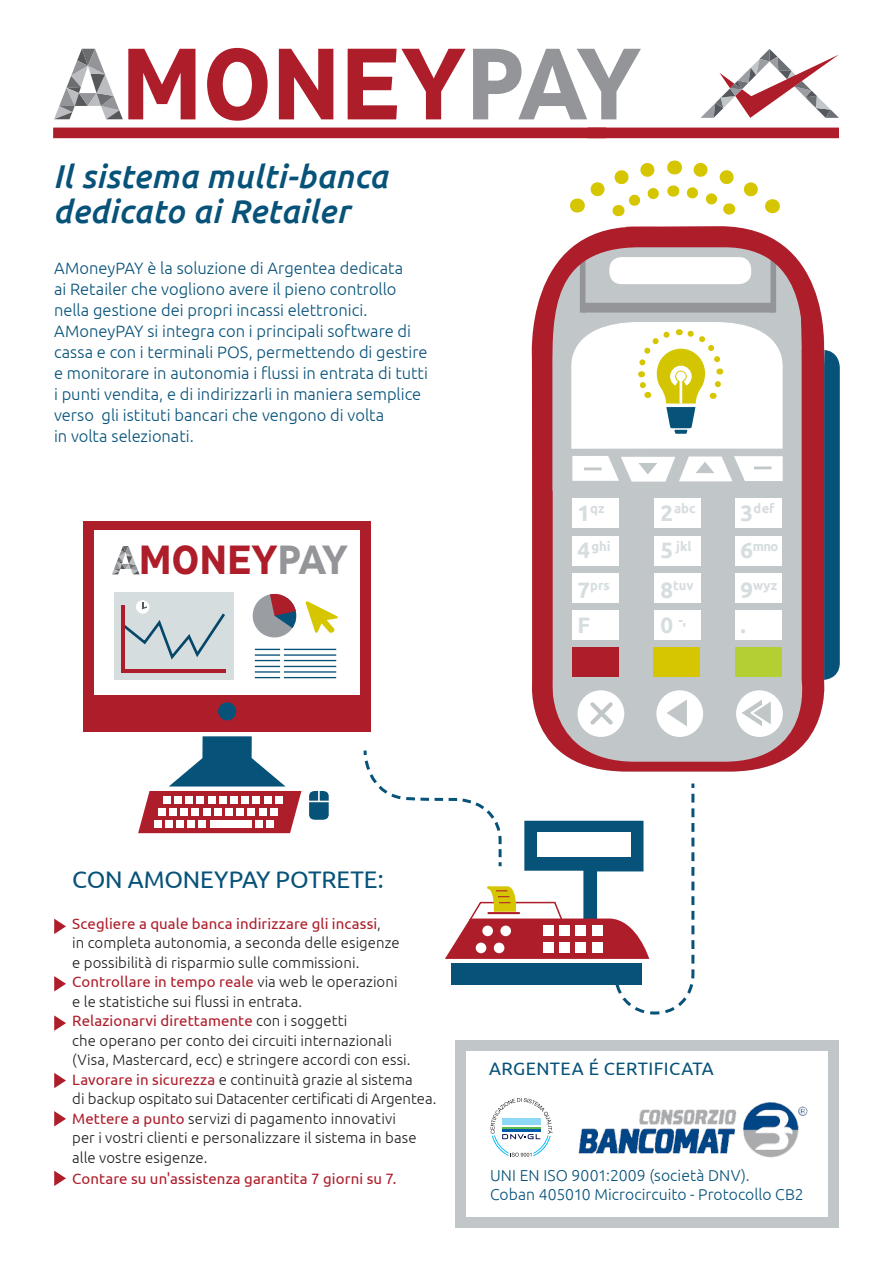
<style>
.page{position:relative;width:893px;height:1263px;background:#fff}
.page>*{position:absolute;margin:0;border:0;box-sizing:border-box;transform-origin:0 0}
.t1{font:900 96.15px "Madras";letter-spacing:-.005em;color:#ae1d2a}
.t2{font:900 38.7px "Madras";letter-spacing:-.005em;color:#ae1d2a}
.t3{font:italic 500 33px/34.5px "Ubuntu";letter-spacing:.01em;color:#075279}
.t4{font:24px "Ubuntu";letter-spacing:-.005em;color:#075279}
.t5{font:700 22.35px "Ubuntu";color:#d6dddf}
.t6{font:18px "Ubuntu";letter-spacing:.025em;color:#075279}
.t7{font:300 16.5px/21px "Ubuntu";color:#075279}
.t8{font:300 15.75px/19.5px "Ubuntu";letter-spacing:.005em;color:#075279}
.t9{font:300 15px/19.5px "Ubuntu";letter-spacing:.005em;color:#231f20}
.t10{font:15px "Ubuntu";letter-spacing:.005em;color:#ae1d2a}
.t11{font:700 13.05px "Ubuntu";color:#d6dddf}
.s1{color:#939598}
.s2{font-size:22.35px}
.s3{font-weight:400;color:#ae1d2a}
</style>
<div class="page">
<svg style="left:54px;top:919px;width:12px;height:15px"></svg>
<img style="left:578px;top:1102px;width:229px;height:55px">
<svg style="left:491px;top:1098px;width:62px;height:59px"></svg>
<div style="left:455px;top:1040px;width:384px;height:10px;background:#c1c6c9"></div>
<div style="left:828px;top:1041px;width:11px;height:187px;background:#c1c6c9"></div>
<div style="left:455px;top:1041px;width:11px;height:187px;background:#c1c6c9"></div>
<div style="left:456px;top:1217px;width:381px;height:11px;background:#c1c6c9"></div>
<div style="left:53px;top:128px;width:534px;height:10px;background:#ae1d2a"></div>
<div style="left:587px;top:128px;width:252px;height:10px;background:#ae1d2a"></div>
<div style="left:84px;top:521px;width:287px;height:210px;background:#ae1d2a"></div>
<div style="left:94px;top:530px;width:266px;height:164px;background:#fff"></div>
<div style="left:218px;top:702px;width:18px;height:18px;background:#075279;border-radius:50%"></div>
<svg style="left:138px;top:736px;width:163px;height:97px"></svg>
<div style="left:163px;top:796px;width:8px;height:8px;background:#fff"></div>
<div style="left:174px;top:796px;width:8px;height:8px;background:#fff"></div>
<div style="left:186px;top:796px;width:7px;height:8px;background:#fff"></div>
<div style="left:197px;top:796px;width:7px;height:8px;background:#fff"></div>
<div style="left:208px;top:796px;width:7px;height:8px;background:#fff"></div>
<div style="left:219px;top:796px;width:8px;height:8px;background:#fff"></div>
<div style="left:230px;top:796px;width:8px;height:8px;background:#fff"></div>
<div style="left:241px;top:796px;width:8px;height:8px;background:#fff"></div>
<div style="left:253px;top:796px;width:7px;height:8px;background:#fff"></div>
<div style="left:264px;top:796px;width:7px;height:8px;background:#fff"></div>
<div style="left:275px;top:796px;width:7px;height:8px;background:#fff"></div>
<div style="left:158px;top:808px;width:8px;height:8px;background:#fff"></div>
<div style="left:169px;top:808px;width:8px;height:8px;background:#fff"></div>
<div style="left:181px;top:808px;width:7px;height:8px;background:#fff"></div>
<div style="left:192px;top:808px;width:7px;height:8px;background:#fff"></div>
<div style="left:203px;top:808px;width:7px;height:8px;background:#fff"></div>
<div style="left:214px;top:808px;width:8px;height:8px;background:#fff"></div>
<div style="left:225px;top:808px;width:8px;height:8px;background:#fff"></div>
<div style="left:237px;top:808px;width:7px;height:8px;background:#fff"></div>
<div style="left:248px;top:808px;width:7px;height:8px;background:#fff"></div>
<div style="left:259px;top:808px;width:7px;height:8px;background:#fff"></div>
<div style="left:270px;top:808px;width:7px;height:8px;background:#fff"></div>
<div style="left:154px;top:820px;width:7px;height:8px;background:#fff"></div>
<div style="left:165px;top:820px;width:7px;height:8px;background:#fff"></div>
<div style="left:176px;top:820px;width:8px;height:8px;background:#fff"></div>
<div style="left:187px;top:820px;width:8px;height:8px;background:#fff"></div>
<div style="left:199px;top:820px;width:7px;height:8px;background:#fff"></div>
<div style="left:210px;top:820px;width:41px;height:8px;background:#fff"></div>
<div style="left:255px;top:820px;width:8px;height:8px;background:#fff"></div>
<div style="left:267px;top:820px;width:7px;height:8px;background:#fff"></div>
<svg style="left:309px;top:791px;width:20px;height:29px"></svg>
<div style="left:114px;top:593px;width:120px;height:87px;background:#d6dddf"></div>
<hr style="left:121px;top:669px;width:105px;height:3px;background:#ae1d2a">
<hr style="left:121px;top:605px;width:4px;height:66px;background:#ae1d2a">
<svg style="left:305px;top:601px;width:33px;height:32px"></svg>
<hr style="left:255px;top:649px;width:81px;height:1px;background:#075279">
<hr style="left:255px;top:654px;width:81px;height:2px;background:#075279">
<hr style="left:255px;top:660px;width:81px;height:1px;background:#075279">
<hr style="left:255px;top:666px;width:81px;height:1px;background:#075279">
<hr style="left:255px;top:671px;width:81px;height:2px;background:#075279">
<hr style="left:255px;top:677px;width:81px;height:1px;background:#075279">
<hr style="left:280px;top:645px;width:4px;height:35px;background:#fff">
<svg style="left:54px;top:976px;width:12px;height:15px"></svg>
<svg style="left:54px;top:1015px;width:12px;height:16px"></svg>
<svg style="left:54px;top:1073px;width:12px;height:15px"></svg>
<svg style="left:54px;top:1111px;width:12px;height:15px"></svg>
<svg style="left:363px;top:750px;width:333px;height:265px"></svg>
<svg style="left:54px;top:1170px;width:12px;height:16px"></svg>
<svg style="left:54px;top:49px;width:69px;height:70px"></svg>
<svg style="left:112px;top:546px;width:187px;height:115px"></svg>
<svg style="left:700px;top:49px;width:139px;height:69px"></svg>
<div style="left:802px;top:351px;width:37px;height:328px;background:#075279;border-radius:17px"></div>
<div style="left:802px;top:350px;width:38px;height:330px;border:1px solid #075279;border-radius:17px"></div>
<svg style="left:570px;top:160px;width:203px;height:57px"></svg>
<svg style="left:523px;top:308px;width:295px;height:463px"></svg>
<svg style="left:666px;top:722px;width:21px;height:4px"></svg>
<svg style="left:586px;top:722px;width:31px;height:6px"></svg>
<svg style="left:742px;top:722px;width:33px;height:8px"></svg>
<svg style="left:537px;top:254px;width:297px;height:468px"></svg>
<div style="left:572px;top:647px;width:47px;height:30px;background:#ae1d2a"></div>
<div style="left:653px;top:647px;width:47px;height:30px;background:#d6c501"></div>
<div style="left:735px;top:647px;width:47px;height:30px;background:#b3cf34"></div>
<svg style="left:572px;top:456px;width:211px;height:26px"></svg>
<hr style="left:584px;top:467px;width:18px;height:3px;background:#c1c6c9">
<hr style="left:754px;top:466px;width:17px;height:3px;background:#c1c6c9">
<svg style="left:565px;top:226px;width:266px;height:223px"></svg>
<h1 class="t1" style="left:121px;top:22px;width:522px">MONEY<span class="s1">PAY</span></h1>
<h3 class="t3" style="left:53px;top:158px;width:336px">Il sistema multi-banca dedicato ai Retailer</h3>
<p class="t7" style="left:54px;top:258px;width:376px">AMoneyPAY è la soluzione di Argentea dedicata<br>ai Retailer che vogliono avere il pieno controllo nella gestione dei propri incassi elettronici.<br>AMoneyPAY si integra con i principali software di cassa e con i terminali POS, permettendo di gestire e monitorare in autonomia i flussi in entrata di tutti i punti vendita, e di indirizzarli in maniera semplice verso gli istituti bancari che vengono di volta<br>in volta selezionati.</p>
<h2 class="t2" style="left:139px;top:535px;width:211px">MONEY<span class="s1">PAY</span></h2>
<p class="t11" style="left:577px;top:501px;width:29px"><span class="s2">1</span>qz</p>
<p class="t11" style="left:660px;top:501px;width:37px"><span class="s2">2</span>abc</p>
<p class="t11" style="left:740px;top:501px;width:36px"><span class="s2">3</span>def</p>
<p class="t11" style="left:577px;top:538px;width:35px"><span class="s2">4</span>ghi</p>
<p class="t11" style="left:660px;top:538px;width:33px"><span class="s2">5</span> jkl</p>
<p class="t11" style="left:740px;top:538px;width:39px"><span class="s2">6</span>mno</p>
<p class="t11" style="left:577px;top:578px;width:34px"><span class="s2">7</span>prs</p>
<p class="t11" style="left:660px;top:578px;width:35px"><span class="s2">8</span>tuv</p>
<p class="t11" style="left:740px;top:578px;width:38px"><span class="s2">9</span>wyz</p>
<h3 class="t5" style="left:577px;top:611px;width:14px">F</h3>
<p class="t11" style="left:660px;top:612px;width:27px"><span class="s2">0</span> -,</p>
<h3 class="t5" style="left:740px;top:611px;width:7px">.</h3>
<h3 class="t4" style="left:72px;top:865px;width:313px">CON AMONEYPAY POTRETE:</h3>
<p class="t9" style="left:72px;top:913px;width:366px"><span class="s3">Scegliere a quale banca indirizzare gli incassi</span>,<br>in completa autonomia, a seconda delle esigenze<br>e possibilità di risparmio sulle commissioni.<br><span class="s3">Controllare in tempo reale</span> via web le operazioni<br>e le statistiche sui flussi in entrata.<br><span class="s3">Relazionarvi direttamente</span> con i soggetti<br>che operano per conto dei circuiti internazionali<br>(Visa, Mastercard, ecc) e stringere accordi con essi.<br><span class="s3">Lavorare in sicurezza</span> e continuità grazie al sistema<br>di backup ospitato sui Datacenter certificati di Argentea.<br><span class="s3">Mettere a punto</span> servizi di pagamento innovativi<br>per i vostri clienti e personalizzare il sistema in base alle vostre esigenze.</p>
<p class="t10" style="left:72px;top:1169px;width:326px">Contare su un'assistenza garantita 7 giorni su 7.</p>
<p class="t6" style="left:489px;top:1058px;width:226px">ARGENTEA É CERTIFICATA</p>
<p class="t8" style="left:490px;top:1165px;width:315px">UNI EN ISO 9001:2009 (società DNV).<br>Coban 405010 Microcircuito - Protocollo CB2</p>
</div>
